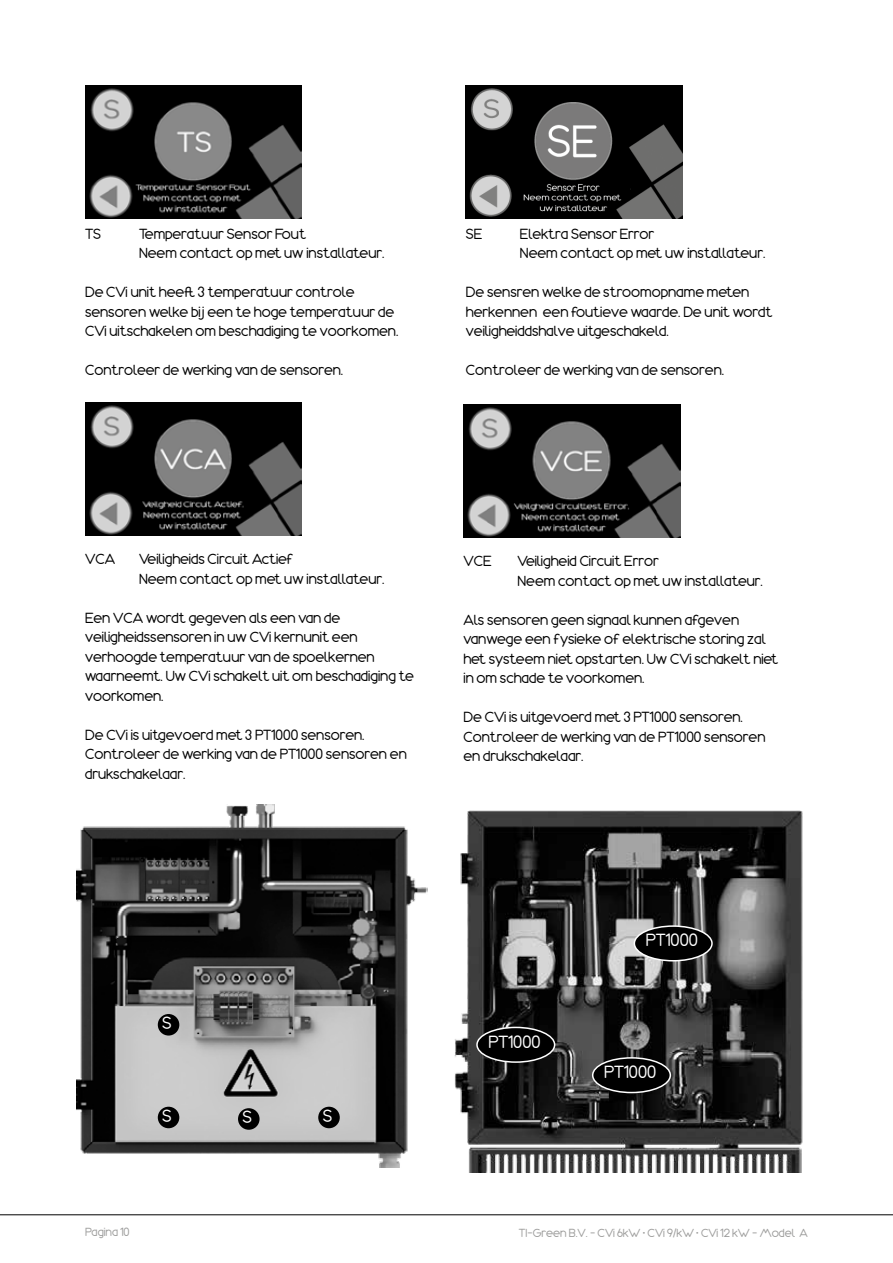
<style>
.page{position:relative;width:893px;height:1263px;background:#fff}
.page>*{position:absolute;margin:0;border:0;box-sizing:border-box;transform-origin:0 0}
.t1{font:18px "Amazonas";color:#fff}
.t2{font:15px/19.5px "Amazonas";color:#000}
.t3{font:12px "Amazonas";color:#9d9d9c}
</style>
<div class="page">
<hr style="left:0;top:1214px;width:893px;height:1px;background:#000">
<img style="left:454px;top:810px;width:349px;height:363px">
<img style="left:463px;top:405px;width:217px;height:133px">
<img style="left:76px;top:804px;width:352px;height:364px">
<div style="left:634px;top:926px;width:78px;height:35px;background:#000;border-radius:50%"></div>
<div style="left:634px;top:925px;width:79px;height:36px;border:2px solid #fff;border-radius:50%"></div>
<img style="left:85px;top:86px;width:217px;height:133px">
<img style="left:85px;top:403px;width:217px;height:133px">
<div style="left:477px;top:1027px;width:78px;height:35px;background:#000;border-radius:50%"></div>
<div style="left:476px;top:1027px;width:79px;height:36px;border:2px solid #fff;border-radius:50%"></div>
<div style="left:593px;top:1058px;width:77px;height:34px;background:#000;border-radius:50%"></div>
<div style="left:592px;top:1057px;width:79px;height:36px;border:2px solid #fff;border-radius:50%"></div>
<div style="left:158px;top:1014px;width:21px;height:21px;background:#000;border-radius:50%"></div>
<div style="left:318px;top:1107px;width:22px;height:21px;background:#000;border-radius:50%"></div>
<div style="left:238px;top:1108px;width:22px;height:22px;background:#000;border-radius:50%"></div>
<div style="left:158px;top:1107px;width:21px;height:21px;background:#000;border-radius:50%"></div>
<img style="left:466px;top:86px;width:217px;height:133px">
<p class="t2" style="left:85px;top:224px;width:18px">TS</p>
<p class="t2" style="left:139px;top:224px;width:247px">Temperatuur Sensor Fout<br>Neem contact op met uw installateur.</p>
<p class="t2" style="left:85px;top:283px;width:315px">De CVi unit heeft 3 temperatuur controle sensoren welke bij een te hoge temperatuur de<br>CVi uitschakelen om beschadiging te voorkomen.</p>
<p class="t2" style="left:85px;top:361px;width:260px">Controleer de werking van de sensoren.</p>
<p class="t2" style="left:466px;top:224px;width:18px">SE</p>
<p class="t2" style="left:520px;top:224px;width:247px">Elektra Sensor Error<br>Neem contact op met uw installateur.</p>
<p class="t2" style="left:466px;top:283px;width:308px">De sensren welke de stroomopname meten herkennen een foutieve waarde. De unit wordt veiligheiddshalve uitgeschakeld.</p>
<p class="t2" style="left:466px;top:361px;width:260px">Controleer de werking van de sensoren.</p>
<p class="t2" style="left:85px;top:550px;width:32px">VCA</p>
<p class="t2" style="left:139px;top:550px;width:247px">Veiligheids Circuit Actief<br>Neem contact op met uw installateur.</p>
<p class="t2" style="left:85px;top:608px;width:330px">Een VCA wordt gegeven als een van de veiligheidssensoren in uw CVi kernunit een verhoogde temperatuur van de spoelkernen waarneemt. Uw CVi schakelt uit om beschadiging te voorkomen.</p>
<p class="t2" style="left:85px;top:725px;width:323px">De CVi is uitgevoerd met 3 PT1000 sensoren.<br>Controleer de werking van de PT1000 sensoren en drukschakelaar.</p>
<p class="t2" style="left:463px;top:552px;width:30px">VCE</p>
<p class="t2" style="left:517px;top:552px;width:247px">Veiligheid Circuit Error<br>Neem contact op met uw installateur.</p>
<p class="t2" style="left:463px;top:610px;width:316px">Als sensoren geen signaal kunnen afgeven vanwege een fysieke of elektrische storing zal het systeem niet opstarten. Uw CVi schakelt niet in om schade te voorkomen.</p>
<p class="t2" style="left:463px;top:708px;width:303px">De CVi is uitgevoerd met 3 PT1000 sensoren.<br>Controleer de werking van de PT1000 sensoren en drukschakelaar.</p>
<p class="t1" style="left:162px;top:1012px;width:11px">S</p>
<p class="t1" style="left:162px;top:1105px;width:11px">S</p>
<p class="t1" style="left:243px;top:1106px;width:11px">S</p>
<p class="t1" style="left:323px;top:1105px;width:11px">S</p>
<p class="t1" style="left:489px;top:1031px;width:53px">PT1000</p>
<p class="t1" style="left:646px;top:930px;width:53px">PT1000</p>
<p class="t1" style="left:604px;top:1061px;width:53px">PT1000</p>
<p class="t3" style="left:85px;top:1225px;width:46px">Pagina 10</p>
<p class="t3" style="left:519px;top:1226px;width:291px">TI-Green B.V. - CVi 6kW • CVi 9/kW • CVi 12 kW - Model A</p>
</div>
